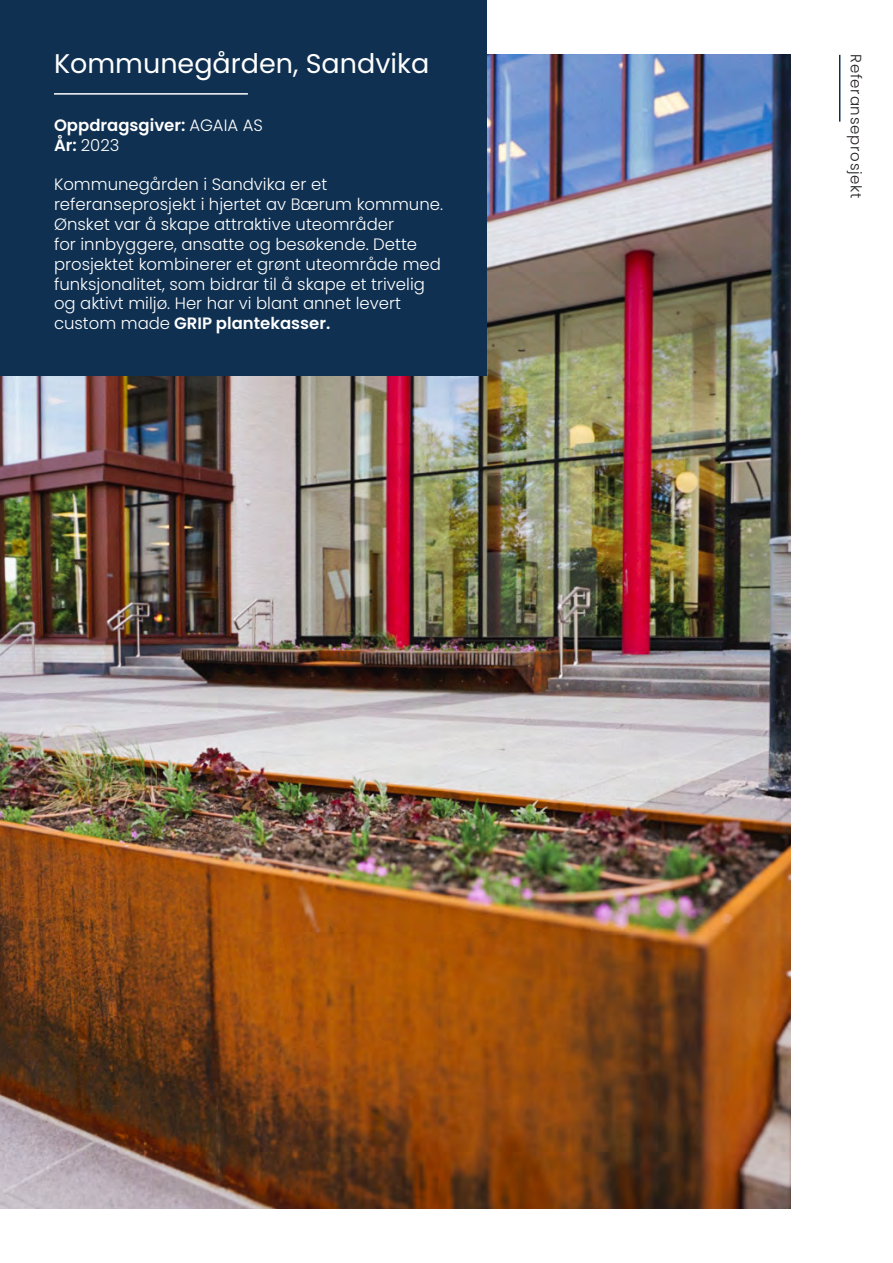
<style>
.page{position:relative;width:893px;height:1263px;background:#fff}
.page>*{position:absolute;margin:0;border:0;box-sizing:border-box;transform-origin:0 0}
.t1{font:27px "Poppins";color:#fff}
.t2{font:300 16.5px/19.8px "Poppins";color:#fff}
.t3{font:600 16.5px "Poppins";color:#fff}
.t4{font:300 15px "Poppins";letter-spacing:.05em;color:#231f20}
.s1{font-weight:300}
.s2{font-weight:600}
</style>
<div class="page">
<img style="left:0;top:54px;width:791px;height:1155px">
<div style="left:0;top:0;width:487px;height:376px;background:#0f3051"></div>
<hr style="left:54px;top:93px;width:194px;height:2px;background:#fff">
<hr style="left:839px;top:55px;width:1px;height:67px;background:#0f3051">
<p class="t1" style="left:54px;top:48px;width:377px">Kommunegården, Sandvika</p>
<p class="t4" style="left:865px;top:54px;width:146px;rotate:90deg">Referanseprosjekt</p>
<p class="t3" style="left:54px;top:116px;width:210px">Oppdragsgiver: <span class="s1">AGAIA AS</span></p>
<p class="t2" style="left:54px;top:135px;width:67px"><span class="s2">År:</span> 2023</p>
<p class="t2" style="left:54px;top:175px;width:391px">Kommunegården i Sandvika er et referanseprosjekt i hjertet av Bærum kommune.</p>
<p class="t2" style="left:54px;top:214px;width:388px">Ønsket var å skape attraktive uteområder<br>for innbyggere, ansatte og besøkende. Dette prosjektet kombinerer et grønt uteområde med funksjonalitet, som bidrar til å skape et trivelig og aktivt miljø. Her har vi blant annet levert custom made <span class="s2">GRIP plantekasser.</span></p>
</div>
